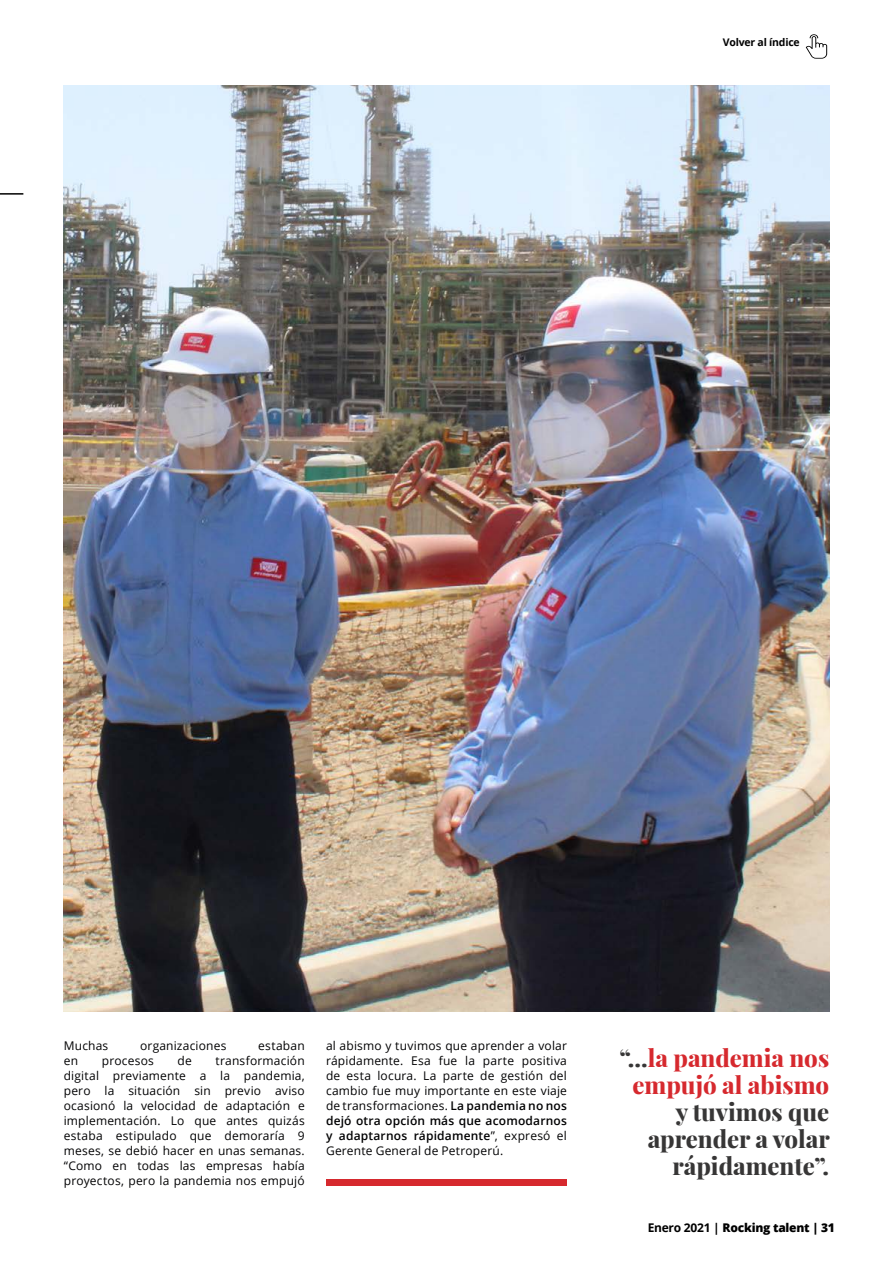
<style>
.page{position:relative;width:893px;height:1263px;background:#fff}
.page>*{position:absolute;margin:0;border:0;box-sizing:border-box;transform-origin:0 0}
.t1{font:800 24px/27px "Playfair Display";color:#373636;text-align:right}
.t2{font:800 24px/27px "Playfair Display";color:#d6292e;text-align:center}
.t3{font:12px/15px "Open Sans";letter-spacing:.015em;color:#020203;text-align:justify}
.t4{font:800 12px "Open Sans";letter-spacing:-.02em;color:#000}
.t5{font:700 10.5px "Open Sans";letter-spacing:-.02em;color:#000}
.s1{font-weight:600}
.s2{color:#373636}
.s3{font-weight:700}
</style>
<div class="page">
<hr style="left:0;top:193px;width:23px;height:2px;background:#000">
<img style="left:64px;top:85px;width:765px;height:927px">
<div style="left:326px;top:1179px;width:241px;height:6px;background:#d6292e"></div>
<svg style="left:806px;top:34px;width:21px;height:25px"></svg>
<p class="t5" style="left:723px;top:35px;width:78px">Volver al índice</p>
<p class="t3" style="left:64px;top:1038px;width:46px">Muchas</p>
<p class="t3" style="left:140px;top:1038px;width:88px">organizaciones</p>
<p class="t3" style="left:258px;top:1038px;width:48px">estaban</p>
<p class="t3" style="left:64px;top:1053px;width:16px">en</p>
<p class="t3" style="left:102px;top:1053px;width:53px">procesos</p>
<p class="t3" style="left:178px;top:1053px;width:16px">de</p>
<p class="t3" style="left:64px;top:1053px;width:242px;text-indent:152px">transformación digital previamente a la pandemia, pero la situación sin previo aviso ocasionó la velocidad de adaptación e implementación. Lo que antes quizás estaba estipulado que demoraría 9 meses, se debió hacer en unas semanas. “Como en todas las empresas había proyectos, pero la pandemia nos empujó</p>
<p class="t3" style="left:326px;top:1038px;width:242px">al abismo y tuvimos que aprender a volar rápidamente. Esa fue la parte positiva de esta locura. La parte de gestión del cambio fue muy importante en este viaje de transformaciones. <span class="s1">La pandemia no nos dejó otra opción más que acomodarnos y adaptarnos rápidamente</span>”, expresó el Gerente General de Petroperú.</p>
<h1 class="t2" style="left:619px;top:1042px;width:211px"><span class="s2">“...</span>la pandemia nos empujó al abismo</h1>
<h1 class="t1" style="left:648px;top:1096px;width:183px">y tuvimos que aprender a volar rápidamente”.</h1>
<p class="t4" style="left:648px;top:1219px;width:189px"><span class="s3">Enero 2021 |</span> Rocking talent | 31</p>
</div>
